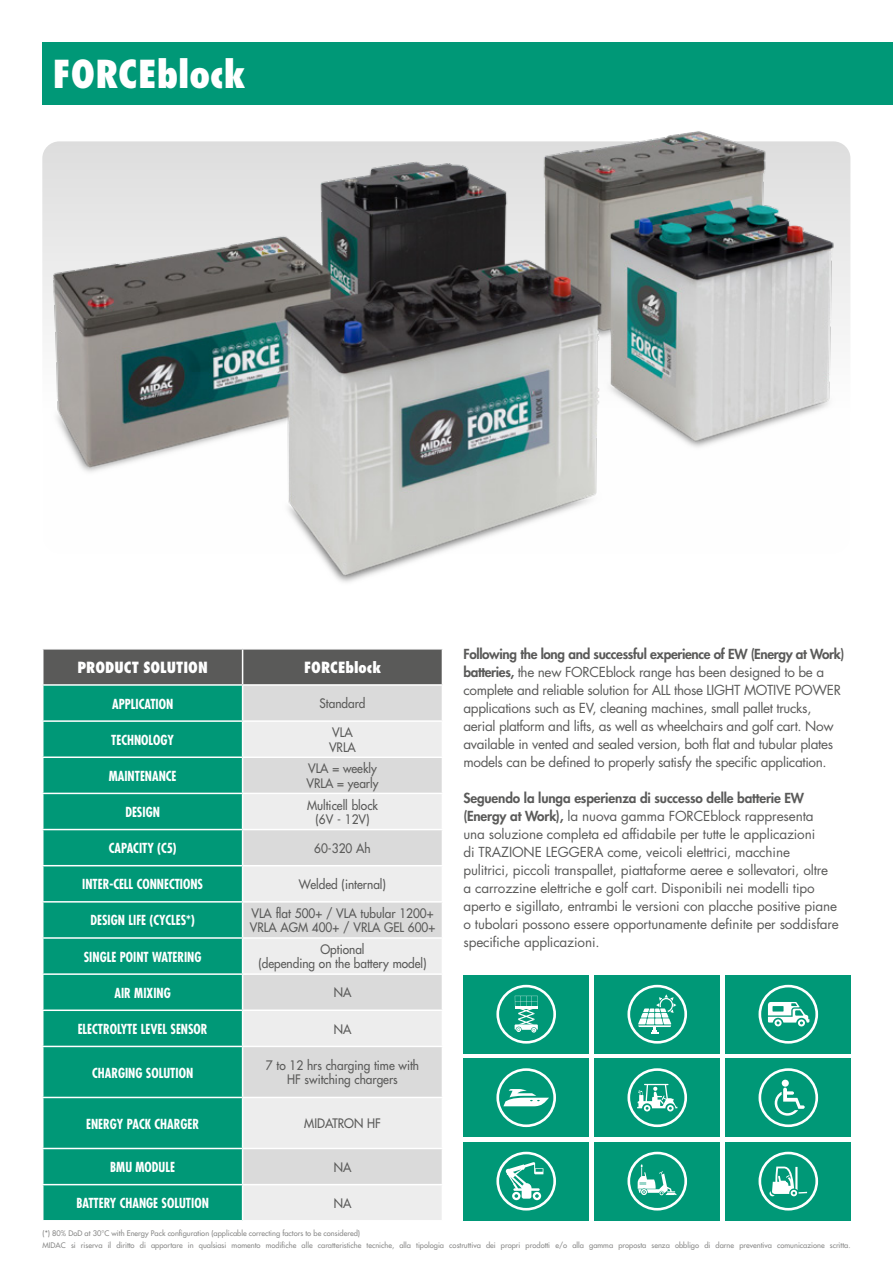
<style>
.page{position:relative;width:893px;height:1263px;background:#fff}
.page>*{position:absolute;margin:0;border:0;box-sizing:border-box;transform-origin:0 0}
.t1{font:800 condensed 37.5px "Futura Std";color:#fff}
.t2{font:800 condensed 15px "Futura Std";color:#fff}
.t3{font:13.5px/18px "Futura Std";letter-spacing:-.01em;color:#5a5a59}
.Normale{font:700 condensed 13.5px "Futura Std";color:#fff;scale:.93 1}
.Normale-2{font:500 12.75px "Futura Std";color:#5a5a59;scale:.93 1}
.t4{font:500 7.5px "Futura Std";color:#898988}
.s1{font-weight:800}
</style>
<div class="page">
<img style="left:42px;top:131px;width:809px;height:452px">
<div style="left:43px;top:649px;width:399px;height:35px;background:#5a5a59"></div>
<div style="left:43px;top:686px;width:199px;height:534px;background:#009877"></div>
<div style="left:243px;top:686px;width:199px;height:34px;background:#dadada"></div>
<svg style="left:243px;top:722px;width:199px;height:498px;background:#e4e4e4"></svg>
<hr style="left:42px;top:720px;width:201px;height:2px;background:#fff">
<hr style="left:42px;top:756px;width:201px;height:2px;background:#fff">
<hr style="left:243px;top:756px;width:200px;height:2px;background:#fff">
<hr style="left:42px;top:865px;width:201px;height:1px;background:#fff">
<hr style="left:243px;top:865px;width:200px;height:1px;background:#fff">
<hr style="left:242px;top:649px;width:1px;height:35px;background:#fff">
<hr style="left:42px;top:901px;width:201px;height:1px;background:#fff">
<hr style="left:243px;top:901px;width:200px;height:1px;background:#fff">
<hr style="left:42px;top:937px;width:201px;height:2px;background:#fff">
<hr style="left:243px;top:937px;width:200px;height:2px;background:#fff">
<hr style="left:42px;top:973px;width:201px;height:2px;background:#fff">
<hr style="left:243px;top:973px;width:200px;height:2px;background:#fff">
<hr style="left:42px;top:1009px;width:201px;height:2px;background:#fff">
<hr style="left:243px;top:1009px;width:200px;height:2px;background:#fff">
<hr style="left:42px;top:1046px;width:201px;height:1px;background:#fff">
<hr style="left:243px;top:1046px;width:200px;height:1px;background:#fff">
<hr style="left:42px;top:1097px;width:201px;height:1px;background:#fff">
<hr style="left:243px;top:1097px;width:200px;height:1px;background:#fff">
<hr style="left:42px;top:1148px;width:201px;height:1px;background:#fff">
<hr style="left:243px;top:1148px;width:200px;height:1px;background:#fff">
<hr style="left:42px;top:793px;width:201px;height:1px;background:#fff">
<hr style="left:243px;top:793px;width:200px;height:1px;background:#fff">
<hr style="left:42px;top:829px;width:201px;height:1px;background:#fff">
<hr style="left:243px;top:829px;width:200px;height:1px;background:#fff">
<hr style="left:42px;top:1184px;width:201px;height:1px;background:#fff">
<hr style="left:243px;top:1184px;width:200px;height:1px;background:#fff">
<div style="left:463px;top:1142px;width:126px;height:78px;background:#009877"></div>
<svg style="left:496px;top:1152px;width:60px;height:58px"></svg>
<div style="left:726px;top:1142px;width:125px;height:78px;background:#009877"></div>
<svg style="left:758px;top:1152px;width:60px;height:58px"></svg>
<div style="left:595px;top:1142px;width:125px;height:78px;background:#009877"></div>
<svg style="left:627px;top:1152px;width:60px;height:58px"></svg>
<div style="left:43px;top:43px;width:850px;height:62px;background:#009877"></div>
<div style="left:463px;top:975px;width:126px;height:78px;background:#009877"></div>
<svg style="left:496px;top:985px;width:60px;height:58px"></svg>
<div style="left:726px;top:975px;width:125px;height:78px;background:#009877"></div>
<svg style="left:758px;top:985px;width:60px;height:58px"></svg>
<div style="left:595px;top:975px;width:125px;height:78px;background:#009877"></div>
<svg style="left:627px;top:985px;width:60px;height:58px"></svg>
<div style="left:726px;top:1058px;width:125px;height:79px;background:#009877"></div>
<svg style="left:758px;top:1068px;width:60px;height:59px"></svg>
<div style="left:463px;top:1058px;width:126px;height:79px;background:#009877"></div>
<svg style="left:496px;top:1068px;width:60px;height:59px"></svg>
<div style="left:595px;top:1058px;width:125px;height:79px;background:#009877"></div>
<svg style="left:627px;top:1068px;width:60px;height:59px"></svg>
<p class="t1" style="left:53px;top:50px;width:194px">FORCEblock</p>
<p class="t2" style="left:78px;top:658px;width:132px">PRODUCT SOLUTION</p>
<p class="t2" style="left:304px;top:658px;width:79px">FORCEblock</p>
<p class="Normale" style="left:112px;top:695px;width:67px">APPLICATION</p>
<p class="Normale-2" style="left:320px;top:696px;width:51px">Standard</p>
<p class="Normale" style="left:111px;top:731px;width:69px">TECHNOLOGY</p>
<p class="Normale-2" style="left:332px;top:725px;width:24px">VLA</p>
<p class="Normale-2" style="left:329px;top:739px;width:30px">VRLA</p>
<p class="Normale" style="left:109px;top:767px;width:74px">MAINTENANCE</p>
<p class="Normale-2" style="left:308px;top:761px;width:76px">VLA = weekly</p>
<p class="Normale-2" style="left:307px;top:775px;width:79px">VRLA = yearly</p>
<p class="Normale" style="left:125px;top:804px;width:39px">DESIGN</p>
<p class="Normale-2" style="left:307px;top:797px;width:78px">Multicell block</p>
<p class="Normale-2" style="left:315px;top:811px;width:60px">(6V - 12V)</p>
<p class="Normale" style="left:109px;top:840px;width:74px">CAPACITY (C5)</p>
<p class="Normale-2" style="left:314px;top:840px;width:62px">60-320 Ah</p>
<p class="Normale" style="left:82px;top:876px;width:131px">INTER-CELL CONNECTIONS</p>
<p class="Normale-2" style="left:299px;top:876px;width:95px">Welded (internal)</p>
<p class="Normale" style="left:91px;top:912px;width:114px">DESIGN LIFE (CYCLES*)</p>
<p class="Normale-2" style="left:251px;top:905px;width:197px">VLA flat 500+ / VLA tubular 1200+</p>
<p class="Normale-2" style="left:250px;top:919px;width:201px">VRLA AGM 400+ / VRLA GEL 600+</p>
<p class="Normale" style="left:84px;top:948px;width:128px">SINGLE POINT WATERING</p>
<p class="Normale-2" style="left:320px;top:941px;width:49px">Optional</p>
<p class="Normale-2" style="left:258px;top:956px;width:183px">(depending on the battery model)</p>
<p class="Normale" style="left:114px;top:984px;width:62px">AIR MIXING</p>
<p class="Normale-2" style="left:334px;top:985px;width:20px">NA</p>
<p class="Normale" style="left:78px;top:1020px;width:141px">ELECTROLYTE LEVEL SENSOR</p>
<p class="Normale-2" style="left:334px;top:1021px;width:20px">NA</p>
<p class="Normale" style="left:92px;top:1064px;width:110px">CHARGING SOLUTION</p>
<p class="Normale-2" style="left:266px;top:1057px;width:166px">7 to 12 hrs charging time with</p>
<p class="Normale-2" style="left:287px;top:1072px;width:120px">HF switching chargers</p>
<p class="Normale" style="left:86px;top:1115px;width:123px">ENERGY PACK CHARGER</p>
<p class="Normale-2" style="left:304px;top:1115px;width:84px">MIDATRON HF</p>
<p class="Normale" style="left:110px;top:1159px;width:71px">BMU MODULE</p>
<p class="Normale-2" style="left:334px;top:1159px;width:20px">NA</p>
<p class="Normale" style="left:76px;top:1195px;width:144px">BATTERY CHANGE SOLUTION</p>
<p class="Normale-2" style="left:334px;top:1195px;width:20px">NA</p>
<p class="t4" style="left:43px;top:1228px;width:319px">(*) 80% DoD at 30°C with Energy Pack configuration (applicable correcting factors to be considered)</p>
<p class="t3" style="left:463px;top:645px;width:382px"><span class="s1">Following the long and successful experience of EW (Energy at Work) batteries,</span> the new FORCEblock range has been designed to be a complete and reliable solution for ALL those LIGHT MOTIVE POWER applications such as EV, cleaning machines, small pallet trucks, aerial platform and lifts, as well as wheelchairs and golf cart. Now available in vented and sealed version, both flat and tubular plates models can be defined to properly satisfy the specific application.</p>
<p class="t3" style="left:463px;top:789px;width:377px"><span class="s1">Seguendo la lunga esperienza di successo delle batterie EW (Energy at Work),</span> la nuova gamma FORCEblock rappresenta<br>una soluzione completa ed affidabile per tutte le applicazioni<br>di TRAZIONE LEGGERA come, veicoli elettrici, macchine<br>pulitrici, piccoli transpallet, piattaforme aeree e sollevatori, oltre a carrozzine elettriche e golf cart. Disponibili nei modelli tipo aperto e sigillato, entrambi le versioni con placche positive piane o tubolari possono essere opportunamente definite per soddisfare specifiche applicazioni.</p>
<p class="t4" style="left:43px;top:1241px;width:809px">MIDAC si riserva il diritto di apportare in qualsiasi momento modifiche alle caratteristiche tecniche, alla tipologia costruttiva dei propri prodotti e/o alla gamma proposta senza obbligo di darne preventiva comunicazione scritta.</p>
</div>
